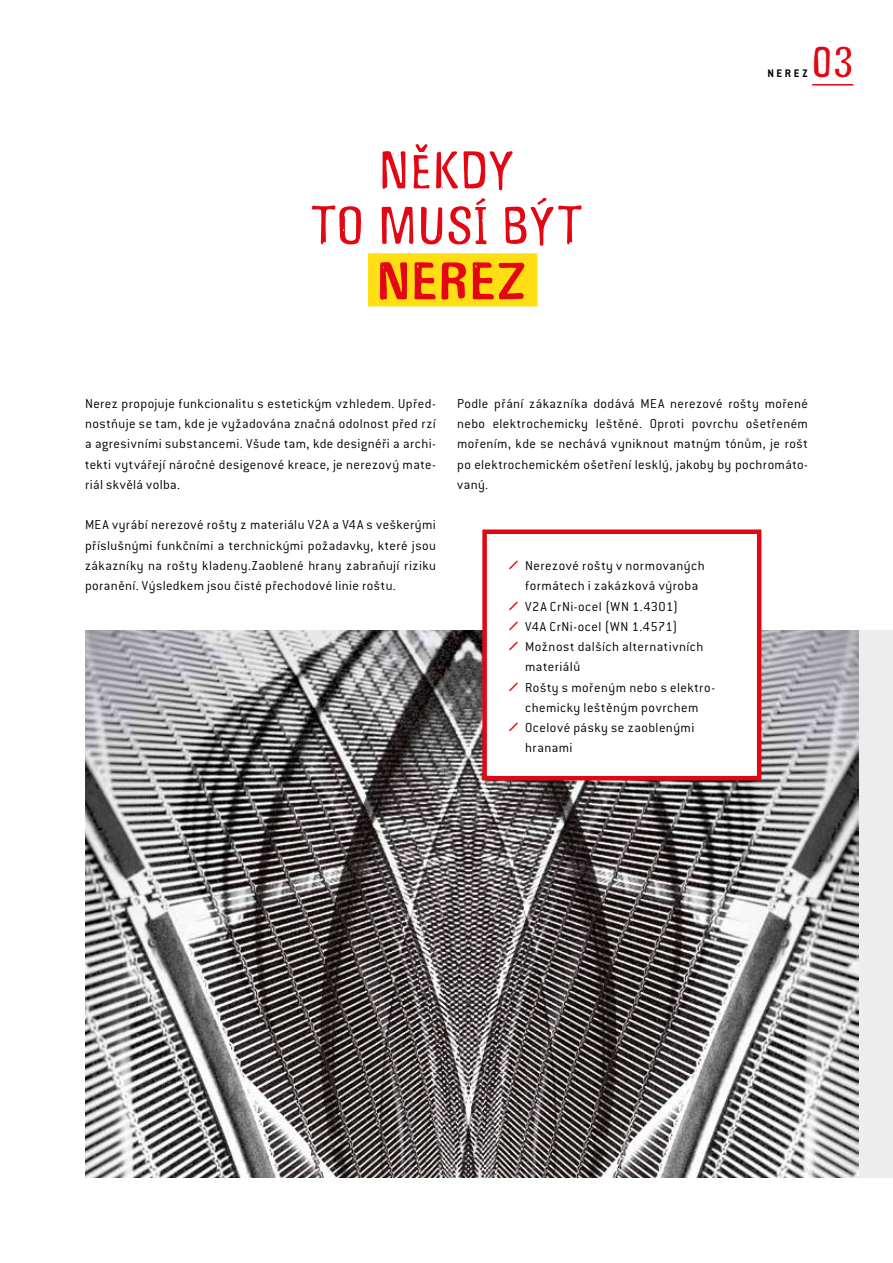
<style>
.page{position:relative;width:893px;height:1263px;background:#fff}
.page>*{position:absolute;margin:0;border:0;box-sizing:border-box;transform-origin:0 0}
.t1{font:500 55.5px/55.5px "Gagamond MEA";letter-spacing:.03em;color:#e30613;text-align:center}
.t2{font:700 55.5px "Gagamond MEA";letter-spacing:.04em;color:#e30613}
.t3{font:500 45px "Gagamond MEA";color:#e30613}
.t4{font:300 14.25px/20.2px "Conduit ITC Pro";letter-spacing:.03em;color:#000;text-align:justify}
.t5{font:700 12px "Conduit ITC Pro";letter-spacing:.22em;color:#000}
</style>
<div class="page">
<div style="left:85px;top:631px;width:808px;height:547px;background:#ededed"></div>
<img style="left:85px;top:631px;width:774px;height:547px">
<div style="left:368px;top:253px;width:10px;height:53px;background:#ffde14"></div>
<div style="left:378px;top:253px;width:147px;height:53px;background:#ffde14"></div>
<div style="left:525px;top:253px;width:12px;height:53px;background:#ffde14"></div>
<div style="left:485px;top:532px;width:274px;height:246px;background:#fff"></div>
<div style="left:482px;top:529px;width:279px;height:251px;border:4px solid #e30613"></div>
<hr style="left:812px;top:84px;width:41px;height:2px;background:#e30613">
<h1 class="t1" style="left:312px;top:143px;width:271px">NĚKDY<br>TO MUSÍ BÝT</h1>
<h1 class="t2" style="left:378px;top:249px;width:149px">NEREZ</h1>
<h2 class="t3" style="left:812px;top:38px;width:43px">03</h2>
<p class="t5" style="left:767px;top:66px;width:42px">NEREZ</p>
<p class="t4" style="left:85px;top:393px;width:352px">Nerez propojuje funkcionalitu s estetickým vzhledem. Upřed&shy;nostňuje se tam, kde je vyžadována značná odolnost před rzí a agresivními substancemi. Všude tam, kde designéři a archi&shy;tekti vytvářejí náročné desigenové kreace, je nerezový mate&shy;riál skvělá volba.</p>
<p class="t4" style="left:85px;top:515px;width:352px">MEA vyrábí nerezové rošty z materiálu V2A a V4A s veškerými příslušnými funkčními a terchnickými požadavky, které jsou zákazníky na rošty kladeny.Zaoblené hrany zabraňují riziku poranění. Výsledkem jsou čisté přechodové linie roštu.</p>
<p class="t4" style="left:457px;top:393px;width:352px">Podle přání zákazníka dodává MEA nerezové rošty mořené nebo elektrochemicky leštěné. Oproti povrchu ošetřeném mořením, kde se nechává vyniknout matným tónům, je rošt po elektrochemickém ošetření lesklý, jakoby by pochromáto&shy;vaný.</p>
<p class="t4" style="left:525px;top:555px;width:191px;text-align:left">Nerezové rošty v normovaných formátech i zakázková výroba<br>V2A CrNi-ocel (WN 1.4301)<br>V4A CrNi-ocel (WN 1.4571)<br>Možnost dalších alternativních materiálů<br>Rošty s mořeným nebo s elektro&shy;chemicky leštěným povrchem<br>Ocelové pásky se zaoblenými hranami</p>
</div>
